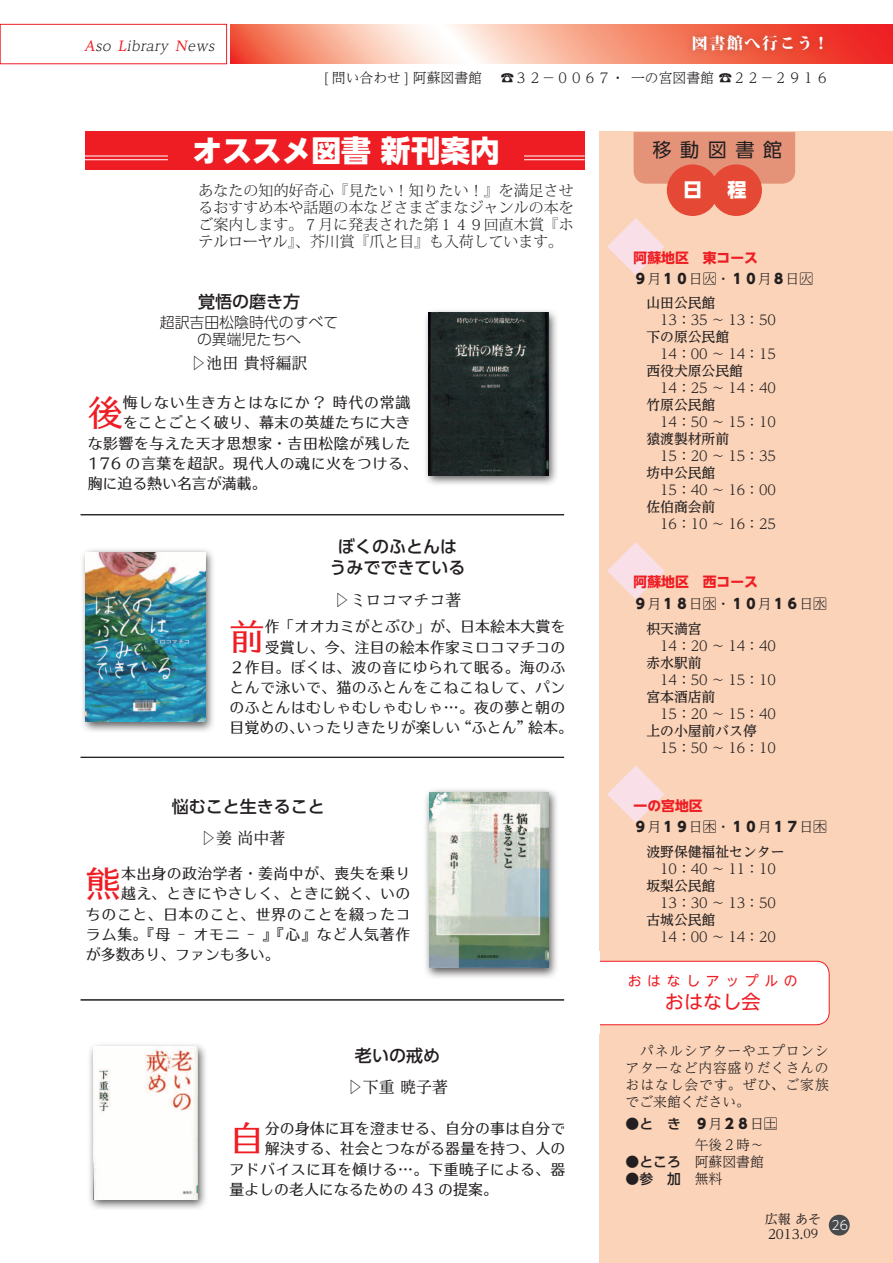
<style>
.page{position:relative;width:893px;height:1263px;background:#fff}
.page>*{position:absolute;margin:0;border:0;box-sizing:border-box;transform-origin:0 0}
.t1{font:35.1px "UD Typos 510 Std";color:#ee1d23}
.t2{font:800 29.7px "UD Shin Go NT Pro";color:#fff}
.t3{font:19.2px "UD Shin Go NT Pro";letter-spacing:.45em;color:#231f20}
.t4{font:19.2px "UD Shin Go NT Pro";color:#ee1d23}
.t5{font:800 19.2px "UD Shin Go NT Pro";color:#fff}
.t6{font:500 16.95px/20.2px "UD Shin Go Pro";color:#231f20;text-align:center}
.t7{font:15.9px "UD Reimin Pro";color:#231f20}
.t8{font:800 15.9px "Koz Min Pr 6 N";letter-spacing:.1em;color:#fff}
.t9{font:14.85px/20.2px "UD Typos 510 Std";letter-spacing:.03em;color:#231f20;text-align:justify}
.t10{font:300 14.85px/17px "Koz Min Pro";letter-spacing:.01em;color:#231f20;text-align:justify}
.t11{font:14.85px "UD Typos 510 Std";letter-spacing:.01em;color:#231f20}
.t12{font:300 14.85px/17px "UD Shin Go Pro";color:#231f20;text-align:center}
.t13{font:14.85px "UD Typos 510 Std";letter-spacing:.05em;color:#231f20}
.t14{font:14.85px "UD Typos 510 Std";color:#231f20}
.t15{font:300 13.8px/17px "UD Reimin Pro";color:#231f20}
.t16{font:500 13.8px "UD Reimin Pro";color:#231f20}
.t17{font:700 13.8px/21.3px "UD Shin Go NT Pro";color:#ee1d23}
.t18{font:800 13.8px/21.3px "UD Shin Go NT Pro";color:#231f20}
.t19{font:500 13.8px "UD Shin Go Pro";color:#231f20}
.t20{font:13.8px "UD Shin Go NT Pro";letter-spacing:.415em;color:#ee1d23}
.t21{font:italic 300 13.65px "UD Reimin Pro";color:#231f20}
.t22{font:13.05px "UD Reimin Pro";color:#231f20}
.t23{font:300 12.6px "UD Shin Go Pro";color:#fff}
.s1{font-weight:500;color:#ee1d23}
.s2{font-family:"UD Shin Go NT Pro";font-weight:800}
.s3{font-weight:500}
.s4{font-weight:800;color:#231f20}
.s5{font-family:"UD Reimin Pro";font-weight:300;color:#231f20}
.s6{font-weight:700;color:#ee1d23}
.s7{font-family:"UD Reimin Pro";font-weight:300}
.s8{font-family:"UD Shin Go Pro";font-weight:500}
.s9{font-size:12px}
</style>
<div class="page">
<div style="left:600px;top:132px;width:293px;height:1131px;background:#fad3b8"></div>
<div style="left:634px;top:132px;width:161px;height:52px;background:#e49379"></div>
<div style="left:85px;top:132px;width:500px;height:38px;background:#ee1d23"></div>
<hr style="left:85px;top:159px;width:500px;height:1px;background:#fff">
<hr style="left:85px;top:156px;width:500px;height:1px;background:#fff">
<svg style="left:231px;top:24px;width:662px;height:40px"></svg>
<div style="left:829px;top:1215px;width:21px;height:20px;background:#494a4b;border-radius:50%"></div>
<div style="left:685px;top:28px;width:146px;height:31px;background:#231f20;opacity:.27"></div>
<div style="left:0;top:24px;width:227px;height:40px;border:1px solid #ee1d23"></div>
<div style="left:168px;top:151px;width:356px;height:12px;background:#ee1d23"></div>
<div style="left:667px;top:164px;width:51px;height:52px;background:#e54834;border-radius:50%"></div>
<div style="left:710px;top:164px;width:52px;height:52px;background:#e54834;border-radius:50%"></div>
<svg style="left:607px;top:218px;width:57px;height:57px"></svg>
<svg style="left:607px;top:542px;width:57px;height:58px"></svg>
<svg style="left:607px;top:766px;width:57px;height:57px"></svg>
<div style="left:600px;top:961px;width:230px;height:64px;background:#fff"></div>
<hr style="left:81px;top:757px;width:483px;height:1px;background:#231f20">
<div style="left:423px;top:308px;width:136px;height:179px;background:#231f20;opacity:.75"></div>
<img style="left:429px;top:312px;width:119px;height:163px">
<div style="left:80px;top:548px;width:136px;height:185px;background:#231f20;opacity:.75"></div>
<img style="left:86px;top:552px;width:119px;height:169px">
<div style="left:423px;top:787px;width:136px;height:193px;background:#231f20;opacity:.75"></div>
<img style="left:429px;top:792px;width:119px;height:176px">
<div style="left:87px;top:1042px;width:122px;height:169px;background:#231f20;opacity:.75"></div>
<img style="left:93px;top:1047px;width:105px;height:152px">
<hr style="left:81px;top:514px;width:483px;height:1px;background:#231f20">
<hr style="left:81px;top:515px;width:483px;height:1px;background:#231f20">
<hr style="left:81px;top:999px;width:483px;height:1px;background:#231f20">
<hr style="left:81px;top:1000px;width:483px;height:1px;background:#231f20">
<p class="t21" style="left:84px;top:34px;width:135px"><span class="s1">A</span>so <span class="s1">L</span>ibrary <span class="s1">N</span>ews</p>
<p class="t8" style="left:692px;top:34px;width:139px">図書館へ行こう!</p>
<p class="t15" style="left:324px;top:69px;width:507px">[ 問い合わせ] 阿蘇図書館　 ☎３２－００６７・一の宮図書館 ☎２２－２９１６</p>
<h2 class="t2" style="left:192px;top:127px;width:309px">オススメ図書新刊案内</h2>
<p class="t10" style="left:198px;top:182px;width:377px">あなたの知的好奇心『見たい！知りたい！』を満足させるおすすめ本や話題の本などさまざまなジャンルの本をご案内します。７月に発表された第１４９回直木賞『ホテルローヤル』、芥川賞『爪と目』も入荷しています。</p>
<p class="t6" style="left:198px;top:291px;width:104px">覚悟の磨き方</p>
<p class="t12" style="left:160px;top:313px;width:180px">超訳吉田松陰時代のすべての異端児たちへ</p>
<p class="t7" style="left:191px;top:350px;width:118px">▷池田貴将編訳</p>
<p class="t13" style="left:123px;top:390px;width:204px">悔しない生き方とはなにか ?</p>
<p class="t9" style="left:333px;top:392px;width:79px">時代の常識</p>
<h1 class="t1" style="left:88px;top:383px;width:37px">後</h1>
<p class="t9" style="left:88px;top:412px;width:332px;text-align:left;text-indent:35px">をことごとく破り、幕末の英雄たちに大きな影響を与えた天才思想家・吉田松陰が残した<br>176 の言葉を超訳。現代人の魂に火をつける、胸に迫る熱い名言が満載。</p>
<p class="t6" style="left:329px;top:536px;width:138px">ぼくのふとんはうみでできている</p>
<p class="t7" style="left:334px;top:587px;width:129px">▷ミロコマチコ著</p>
<p class="t11" style="left:265px;top:614px;width:302px">作「オオカミがとぶひ」が、日本絵本大賞を</p>
<h1 class="t1" style="left:230px;top:607px;width:37px">前</h1>
<p class="t11" style="left:265px;top:634px;width:302px">受賞し、今、注目の絵本作家ミロコマチコの</p>
<p class="t9" style="left:230px;top:656px;width:337px">２作目。ぼくは、波の音にゆられて眠る。海のふ</p>
<p class="t9" style="left:230px;top:676px;width:337px">とんで泳いで、猫のふとんをこねこねして、パン</p>
<p class="t9" style="left:230px;top:697px;width:337px">のふとんはむしゃむしゃむしゃ…。夜の夢と朝の</p>
<p class="t9" style="left:528px;top:717px;width:46px">絵本。</p>
<p class="t9" style="left:457px;top:717px;width:76px">“ふとん”</p>
<p class="t14" style="left:297px;top:715px;width:165px">いったりきたりが楽しい</p>
<p class="t9" style="left:230px;top:717px;width:76px">目覚めの、</p>
<p class="t6" style="left:172px;top:796px;width:155px">悩むこと生きること</p>
<p class="t7" style="left:200px;top:825px;width:87px">▷姜尚中著</p>
<p class="t9" style="left:121px;top:863px;width:291px">本出身の政治学者・姜尚中が、喪失を乗り</p>
<h1 class="t1" style="left:86px;top:854px;width:37px">熊</h1>
<p class="t9" style="left:86px;top:883px;width:326px;text-indent:35px">越え、ときにやさしく、ときに鋭く、いのちのこと、日本のこと、世界のことを綴ったコラム集。『母 ‐ オモニ ‐ 』『心』など人気著作が多数あり、ファンも多い。</p>
<p class="t6" style="left:355px;top:1045px;width:87px">老いの戒め</p>
<p class="t7" style="left:347px;top:1074px;width:102px">▷下重暁子著</p>
<p class="t11" style="left:265px;top:1116px;width:302px">分の身体に耳を澄ませる、自分の事は自分で</p>
<h1 class="t1" style="left:230px;top:1109px;width:37px">自</h1>
<p class="t9" style="left:230px;top:1138px;width:337px;text-indent:35px">解決する、社会とつながる器量を持つ、人のアドバイスに耳を傾ける…。下重暁子による、器量よしの老人になるための 43 の提案。</p>
<p class="t3" style="left:652px;top:134px;width:132px">移動図書館</p>
<p class="t5" style="left:683px;top:174px;width:21px">日</p>
<p class="t5" style="left:727px;top:174px;width:21px">程</p>
<p class="t17" style="left:634px;top:247px;width:126px">阿蘇地区　東コース</p>
<p class="t15" style="left:646px;top:267px;width:168px;line-height:23.9px;text-indent:-13px"><span class="s2">９</span>月<span class="s2">１０</span>日火・<span class="s2">１０</span>月<span class="s2">８</span>日火<span class="s3">山田公民館</span></p>
<p class="t15" style="left:660px;top:311px;width:117px">13：35~ 13：50</p>
<p class="t16" style="left:646px;top:326px;width:84px">下の原公民館</p>
<p class="t15" style="left:660px;top:345px;width:117px">14：00~ 14：15</p>
<p class="t16" style="left:646px;top:360px;width:98px">西役犬原公民館</p>
<p class="t15" style="left:660px;top:379px;width:117px">14：25~ 14：40</p>
<p class="t16" style="left:646px;top:394px;width:71px">竹原公民館</p>
<p class="t15" style="left:660px;top:413px;width:117px">14：50~ 15：10</p>
<p class="t16" style="left:646px;top:428px;width:84px">猿渡製材所前</p>
<p class="t15" style="left:660px;top:447px;width:117px">15：20~ 15：35</p>
<p class="t16" style="left:646px;top:462px;width:71px">坊中公民館</p>
<p class="t15" style="left:660px;top:481px;width:117px">15：40~ 16：00</p>
<p class="t16" style="left:646px;top:496px;width:71px">佐伯商会前</p>
<p class="t15" style="left:660px;top:515px;width:117px">16：10~ 16：25</p>
<p class="t17" style="left:634px;top:571px;width:195px">阿蘇地区　西コース<br><span class="s4">９</span><span class="s5">月</span><span class="s4">１８</span><span class="s5">日水・</span><span class="s4">１０</span><span class="s5">月</span><span class="s4">１６</span><span class="s5">日水</span></p>
<p class="t16" style="left:646px;top:617px;width:57px">枳天満宮</p>
<p class="t15" style="left:660px;top:636px;width:117px">14：20~ 14：40</p>
<p class="t16" style="left:646px;top:651px;width:57px">赤水駅前</p>
<p class="t15" style="left:660px;top:670px;width:117px">14：50~ 15：10</p>
<p class="t16" style="left:646px;top:685px;width:71px">宮本酒店前</p>
<p class="t15" style="left:660px;top:704px;width:117px">15：20~ 15：40</p>
<p class="t16" style="left:646px;top:719px;width:112px">上の小屋前バス停</p>
<p class="t15" style="left:660px;top:738px;width:117px">15：50~ 16：10</p>
<p class="t18" style="left:634px;top:794px;width:195px"><span class="s6">一の宮地区<br></span>９<span class="s7">月</span>１９<span class="s7">日木・</span>１０<span class="s7">月</span>１７<span class="s7">日木</span></p>
<p class="t16" style="left:646px;top:840px;width:140px">波野保健福祉センター</p>
<p class="t15" style="left:660px;top:860px;width:117px">10：40~ 11：10</p>
<p class="t16" style="left:646px;top:874px;width:71px">坂梨公民館</p>
<p class="t15" style="left:660px;top:894px;width:117px">13：30~ 13：50</p>
<p class="t16" style="left:646px;top:908px;width:71px">古城公民館</p>
<p class="t15" style="left:660px;top:928px;width:117px">14：00~ 14：20</p>
<p class="t20" style="left:628px;top:969px;width:172px">おはなしアップルの</p>
<p class="t4" style="left:665px;top:986px;width:97px">おはなし会</p>
<p class="t15" style="left:626px;top:1041px;width:205px;text-align:justify">　パネルシアターやエプロンシアターなど内容盛りだくさんのおはなし会です。ぜひ、ご家族でご来館ください。</p>
<p class="t18" style="left:695px;top:1113px;width:84px">９<span class="s7">月</span>２８<span class="s7">日土</span></p>
<p class="t19" style="left:626px;top:1112px;width:57px">●と　き</p>
<p class="t15" style="left:626px;top:1136px;width:140px">　　　　　午後２時~</p>
<p class="t15" style="left:626px;top:1153px;width:140px"><span class="s8">●ところ</span>　阿蘇図書館</p>
<p class="t19" style="left:626px;top:1168px;width:98px">●参　加<span class="s7">　無料</span></p>
<p class="t22" style="left:765px;top:1208px;width:58px">広報あそ</p>
<p class="t22" style="left:768px;top:1223px;width:52px">2013.<span class="s9">09</span></p>
<p class="t23" style="left:832px;top:1215px;width:18px">26</p>
</div>
